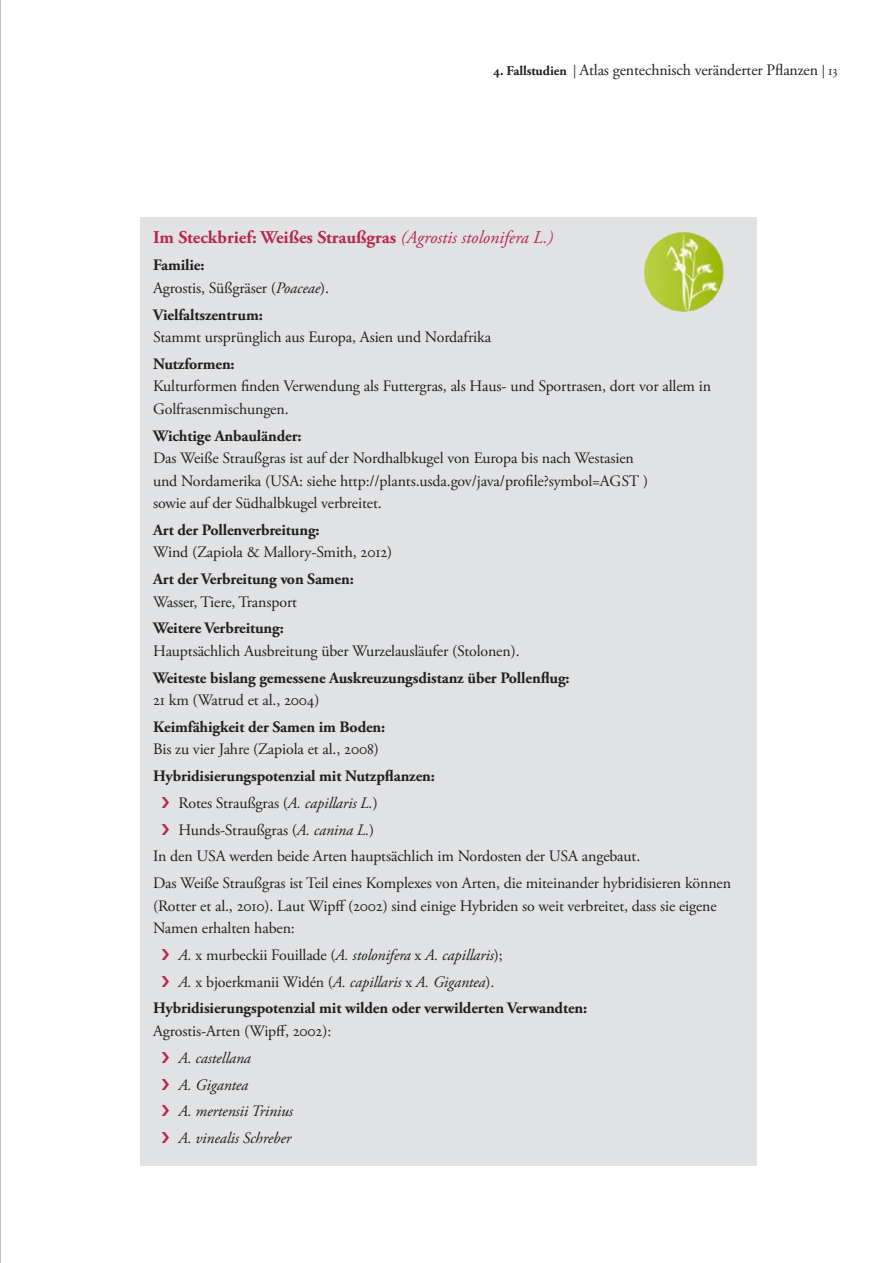
<style>
.page{position:relative;width:893px;height:1263px;background:#fff}
.page>*{position:absolute;margin:0;border:0;box-sizing:border-box;transform-origin:0 0}
.t1{font:700 18px "Adobe Garamond Pro";color:#b6274b}
.t2{font:15.9px/22.5px "Adobe Garamond Pro";letter-spacing:-.01em;color:#231f20}
.t3{font:700 15.9px "Adobe Garamond Pro";letter-spacing:-.01em;color:#231f20}
.t4{font:italic 15.9px/26.7px "Adobe Garamond Pro";letter-spacing:-.01em;color:#231f20}
.s1{font-weight:700;font-size:13.5px}
.s2{font-size:13.5px}
.s3{font-weight:400;font-style:italic}
.s4{font-weight:700}
.s5{font-style:italic}
.s6{font-style:normal}
</style>
<div class="page">
<hr style="left:0;top:0;width:1px;height:1263px;background:#808285">
<div style="left:140px;top:218px;width:617px;height:948px;background:#e1e2e4"></div>
<img style="left:644px;top:231px;width:80px;height:80px">
<p class="t2" style="left:493px;top:60px;width:346px"><span class="s1">4. Fallstudien</span> <span class="s2">|</span> Atlas gentechnisch veränderter Pflanzen <span class="s2">| 13</span></p>
<p class="t1" style="left:153px;top:227px;width:402px">Im Steckbrief: Weißes Straußgras <span class="s3">(Agrostis stolonifera L.)</span></p>
<p class="t2" style="left:153px;top:254px;width:177px"><span class="s4">Familie:<br></span>Agrostis, Süßgräser (<span class="s5">Poaceae</span>).</p>
<p class="t3" style="left:153px;top:305px;width:111px">Vielfaltszentrum:</p>
<p class="t2" style="left:153px;top:326px;width:340px">Stammt ursprünglich aus Europa, Asien und Nordafrika</p>
<p class="t3" style="left:153px;top:354px;width:83px">Nutzformen:</p>
<p class="t2" style="left:153px;top:375px;width:559px">Kulturformen finden Verwendung als Futtergras, als Haus- und Sportrasen, dort vor allem in<br>Golfrasenmischungen.</p>
<p class="t3" style="left:153px;top:426px;width:150px">Wichtige Anbauländer:</p>
<p class="t2" style="left:153px;top:447px;width:497px">Das Weiße Straußgras ist auf der Nordhalbkugel von Europa bis nach Westasien und Nordamerika (USA: siehe http://plants.usda.gov/java/profile?symbol=AGST ) sowie auf der Südhalbkugel verbreitet.</p>
<p class="t3" style="left:153px;top:520px;width:168px">Art der Pollenverbreitung:</p>
<p class="t2" style="left:153px;top:542px;width:241px">Wind (Zapiola &amp; Mallory-Smith, 2012)</p>
<p class="t3" style="left:153px;top:570px;width:202px">Art der Verbreitung von Samen:</p>
<p class="t2" style="left:153px;top:591px;width:146px">Wasser, Tiere, Transport</p>
<p class="t3" style="left:153px;top:619px;width:132px">Weitere Verbreitung:</p>
<p class="t2" style="left:153px;top:640px;width:368px">Hauptsächlich Ausbreitung über Wurzelausläufer (Stolonen).</p>
<p class="t3" style="left:153px;top:668px;width:418px">Weiteste bislang gemessene Auskreuzungsdistanz über Pollenflug:</p>
<p class="t2" style="left:153px;top:689px;width:168px">21 km (Watrud et al., 2004)</p>
<p class="t3" style="left:153px;top:717px;width:234px">Keimfähigkeit der Samen im Boden:</p>
<p class="t2" style="left:153px;top:739px;width:227px">Bis zu vier Jahre (Zapiola et al., 2008)</p>
<p class="t3" style="left:153px;top:767px;width:283px">Hybridisierungspotenzial mit Nutzpflanzen:</p>
<p class="t2" style="left:179px;top:792px;width:201px">Rotes Straußgras (<span class="s5">A. capillaris L.</span>)</p>
<p class="t2" style="left:179px;top:819px;width:197px">Hunds-Straußgras (<span class="s5">A. canina L.</span>)</p>
<p class="t2" style="left:153px;top:846px;width:489px">In den USA werden beide Arten hauptsächlich im Nordosten der USA angebaut.</p>
<p class="t2" style="left:153px;top:872px;width:579px">Das Weiße Straußgras ist Teil eines Komplexes von Arten, die miteinander hybridisieren können</p>
<p class="t2" style="left:153px;top:895px;width:565px">(Rotter et al., 2010). Laut Wipff (2002) sind einige Hybriden so weit verbreitet, dass sie eigene<br>Namen erhalten haben:</p>
<p class="t4" style="left:179px;top:942px;width:326px">A. <span class="s6">x murbeckii Fouillade (</span>A. stolonifera <span class="s6">x</span> A. capillaris<span class="s6">);</span></p>
<p class="t4" style="left:179px;top:969px;width:317px">A. <span class="s6">x bjoerkmanii Widén (</span>A. capillaris <span class="s6">x</span> A. Gigantea<span class="s6">).</span></p>
<p class="t3" style="left:153px;top:999px;width:436px">Hybridisierungspotenzial mit wilden oder verwilderten Verwandten:</p>
<p class="t2" style="left:153px;top:1020px;width:180px">Agrostis-Arten (Wipff, 2002):</p>
<p class="t4" style="left:179px;top:1045px;width:116px">A. castellana<br>A. Gigantea<br>A. mertensii Trinius<br>A. vinealis Schreber</p>
</div>
